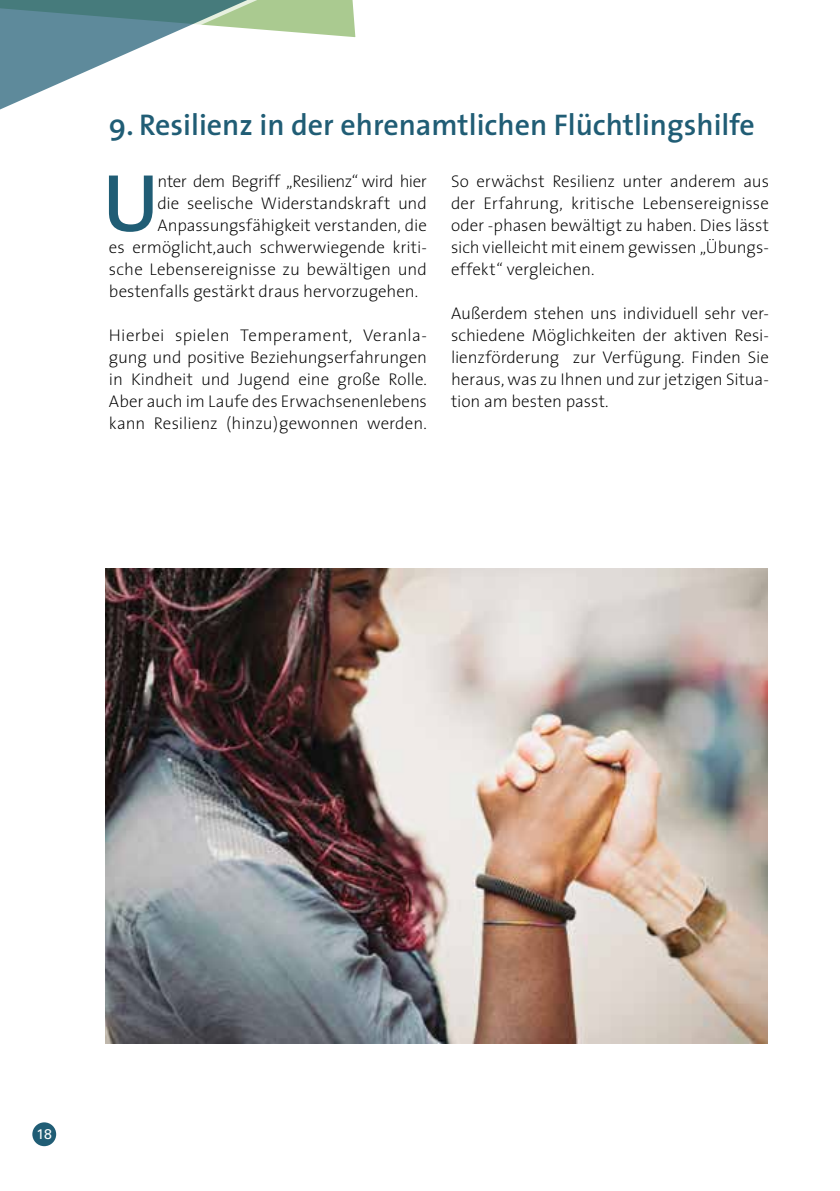
<style>
.page{position:relative;width:840px;height:1191px;background:#fff}
.page>*{position:absolute;margin:0;border:0;box-sizing:border-box;transform-origin:0 0}
.t1{font:600 82.2px "The Sans";color:#205d75}
.t2{font:600 30px "The Sans";color:#205d75}
.t3{font:200 17px/22px "The Sans";letter-spacing:-.005em;color:#000;text-align:justify}
.t4{font:200 17px "The Sans";letter-spacing:-.025em;color:#000}
.t5{font:14px "Univers LT Pro 55 Roman";color:#fff}
</style>
<div class="page">
<svg style="left:322px;top:0;width:34px;height:38px"></svg>
<svg style="left:0;top:0;width:322px;height:110px"></svg>
<img style="left:106px;top:568px;width:661px;height:475px">
<div style="left:32px;top:1122px;width:24px;height:24px;background:#205d75;border-radius:50%"></div>
<h2 class="t2" style="left:109px;top:100px;width:647px">9. Resilienz in der ehrenamtlichen Flüchtlingshilfe</h2>
<h1 class="t1" style="left:102px;top:135px;width:58px">U</h1>
<p class="t4" style="left:157px;top:167px;width:271px">nter dem Begriff „Resilienz“ wird hier</p>
<p class="t3" style="left:157px;top:192px;width:271px">die seelische Widerstandskraft und</p>
<p class="t3" style="left:157px;top:214px;width:271px">Anpassungsfähigkeit verstanden, die</p>
<p class="t3" style="left:109px;top:236px;width:319px">es ermöglicht,auch schwerwiegende kriti-</p>
<p class="t3" style="left:109px;top:258px;width:319px">sche Lebensereignisse zu bewältigen und</p>
<p class="t3" style="left:109px;top:280px;width:310px">bestenfalls gestärkt draus hervorzugehen.</p>
<p class="t3" style="left:109px;top:324px;width:319px">Hierbei spielen Temperament, Veranla&shy;gung und positive Beziehungserfahrungen in Kindheit und Jugend eine große Rolle.<br>Aber auch im Laufe des Erwachsenenlebens kann Resilienz (hinzu)gewonnen werden.</p>
<p class="t3" style="left:451px;top:170px;width:319px">So erwächst Resilienz unter anderem aus der Erfahrung, kritische Lebensereignisse oder -phasen bewältigt zu haben. Dies lässt sich vielleicht mit einem gewissen „Übungs&shy;effekt“ vergleichen.</p>
<p class="t3" style="left:451px;top:302px;width:319px">Außerdem stehen uns individuell sehr ver&shy;schiedene Möglichkeiten der aktiven Resi&shy;lienzförderung zur Verfügung. Finden Sie heraus, was zu Ihnen und zur jetzigen Situa&shy;tion am besten passt.</p>
<p class="t5" style="left:37px;top:1125px;width:17px">18</p>
</div>
